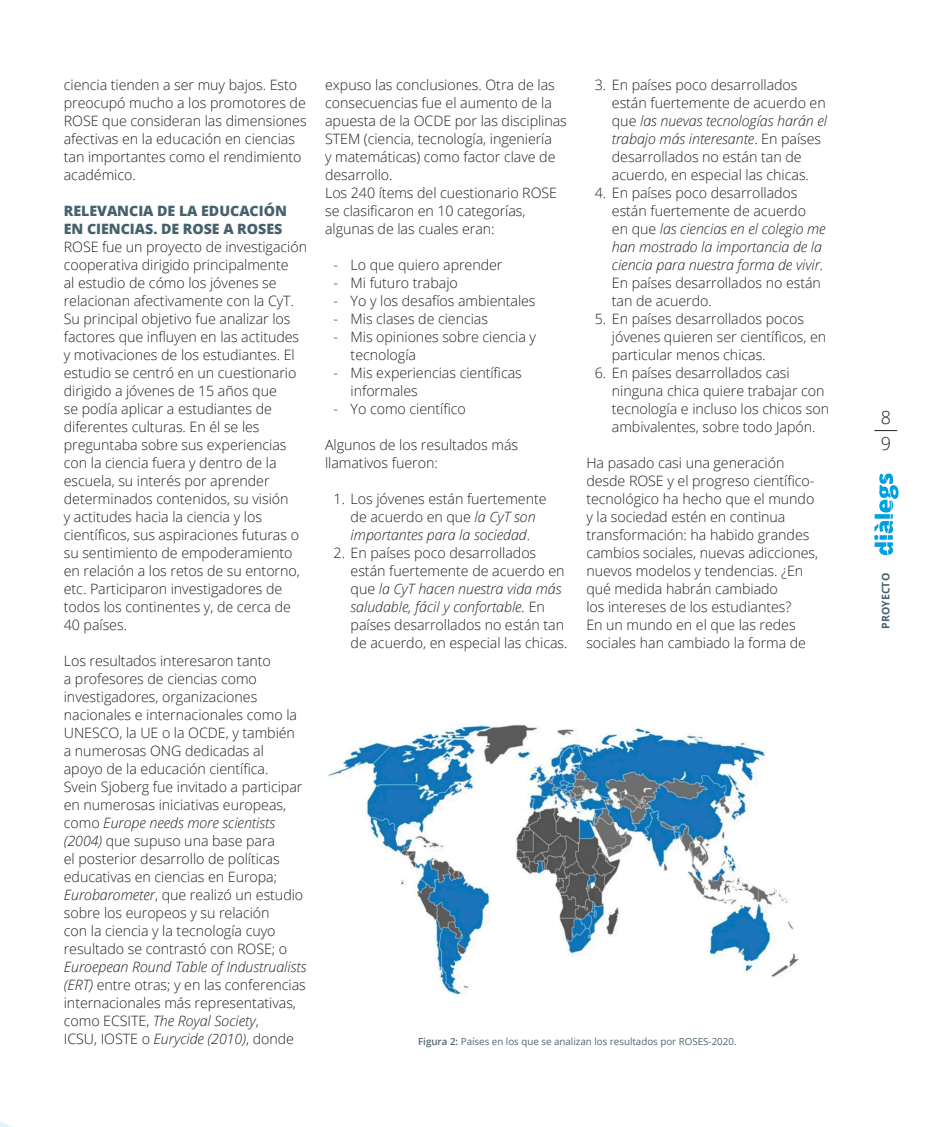
<style>
.page{position:relative;width:936px;height:1127px;background:#fff}
.page>*{position:absolute;margin:0;border:0;box-sizing:border-box;transform-origin:0 0}
.TEXTOS{font:300 18px "Open Sans";color:#231f20}
.TEXTOS-2{font:300 14.25px/18px "Open Sans";letter-spacing:-.005em;color:#231f20}
.TEXTOS-3{font:800 14.25px/18px "Open Sans";letter-spacing:-.005em;color:#46616e}
.t1{font:700 10.5px "Open Sans";color:#46616e}
.t2{font:9.75px "Open Sans";color:#516670}
.s1{font-style:italic}
.s2{font-weight:600}
</style>
<div class="page">
<svg style="left:874px;top:473px;width:24px;height:82px"></svg>
<img style="left:328px;top:725px;width:471px;height:270px">
<svg style="left:874px;top:430px;width:23px;height:1px"></svg>
<p class="TEXTOS-2" style="left:64px;top:75px;width:244px">ciencia tienden a ser muy bajos. Esto preocupó mucho a los promotores de<br>ROSE que consideran las dimensiones afectivas en la educación en ciencias tan importantes como el rendimiento académico.</p>
<p class="TEXTOS-3" style="left:64px;top:201px;width:224px">RELEVANCIA DE LA EDUCACIÓN<br>EN CIENCIAS. DE ROSE A ROSES</p>
<p class="TEXTOS-2" style="left:64px;top:237px;width:245px">ROSE fue un proyecto de investigación cooperativa dirigido principalmente<br>al estudio de cómo los jóvenes se relacionan afectivamente con la CyT.<br>Su principal objetivo fue analizar los factores que influyen en las actitudes y motivaciones de los estudiantes. El estudio se centró en un cuestionario dirigido a jóvenes de 15 años que<br>se podía aplicar a estudiantes de diferentes culturas. En él se les preguntaba sobre sus experiencias con la ciencia fuera y dentro de la escuela, su interés por aprender determinados contenidos, su visión<br>y actitudes hacia la ciencia y los científicos, sus aspiraciones futuras o su sentimiento de empoderamiento en relación a los retos de su entorno, etc. Participaron investigadores de todos los continentes y, de cerca de 40 países.</p>
<p class="TEXTOS-2" style="left:64px;top:651px;width:244px">Los resultados interesaron tanto<br>a profesores de ciencias como investigadores, organizaciones nacionales e internacionales como la UNESCO, la UE o la OCDE, y también<br>a numerosas ONG dedicadas al apoyo de la educación científica.<br>Svein Sjoberg fue invitado a participar en numerosas iniciativas europeas, como <span class="s1">Europe needs more scientists (2004)</span> que supuso una base para<br>el posterior desarrollo de políticas educativas en ciencias en Europa; <span class="s1">Eurobarometer</span>, que realizó un estudio sobre los europeos y su relación<br>con la ciencia y la tecnología cuyo resultado se contrastó con ROSE; o <span class="s1">Euroepean Round Table of Industrualists (ERT)</span> entre otras; y en las conferencias internacionales más representativas, como ECSITE, <span class="s1">The Royal Society</span>,<br>ICSU, IOSTE o <span class="s1">Eurycide (2010)</span>, donde</p>
<p class="TEXTOS-2" style="left:325px;top:75px;width:243px">expuso las conclusiones. Otra de las consecuencias fue el aumento de la apuesta de la OCDE por las disciplinas<br>STEM (ciencia, tecnología, ingeniería<br>y matemáticas) como factor clave de desarrollo.</p>
<p class="TEXTOS-2" style="left:325px;top:183px;width:233px">Los 240 ítems del cuestionario ROSE se clasificaron en 10 categorías, algunas de las cuales eran:</p>
<p class="TEXTOS-2" style="left:333px;top:255px;width:170px">- Lo que quiero aprender</p>
<p class="TEXTOS-2" style="left:333px;top:273px;width:126px">- Mi futuro trabajo</p>
<p class="TEXTOS-2" style="left:333px;top:291px;width:203px">- Yo y los desafíos ambientales</p>
<p class="TEXTOS-2" style="left:333px;top:309px;width:156px">- Mis clases de ciencias</p>
<p class="TEXTOS-2" style="left:350px;top:327px;width:187px;text-indent:-17px">- Mis opiniones sobre ciencia y tecnología</p>
<p class="TEXTOS-2" style="left:350px;top:363px;width:173px;text-indent:-17px">- Mis experiencias científicas informales</p>
<p class="TEXTOS-2" style="left:333px;top:399px;width:134px">- Yo como científico</p>
<p class="TEXTOS-2" style="left:325px;top:435px;width:194px">Algunos de los resultados más llamativos fueron:</p>
<p class="TEXTOS-2" style="left:333px;top:489px;width:214px;text-align:center">1. Los jóvenes están fuertemente de acuerdo en que <span class="s1">la CyT son importantes para la sociedad</span>.</p>
<p class="TEXTOS-2" style="left:350px;top:543px;width:218px;text-indent:-17px">2. En países poco desarrollados están fuertemente de acuerdo en que <span class="s1">la CyT hacen nuestra vida más saludable, fácil y confortable.</span> En países desarrollados no están tan de acuerdo, en especial las chicas.</p>
<p class="TEXTOS-2" style="left:612px;top:75px;width:217px;text-indent:-17px">3. En países poco desarrollados están fuertemente de acuerdo en que <span class="s1">las nuevas tecnologías harán el trabajo más interesante</span>. En países desarrollados no están tan de acuerdo, en especial las chicas.</p>
<p class="TEXTOS-2" style="left:612px;top:183px;width:215px;text-indent:-17px">4. En países poco desarrollados están fuertemente de acuerdo en que <span class="s1">las ciencias en el colegio me han mostrado la importancia de la ciencia para nuestra forma de vivir.<br></span>En países desarrollados no están tan de acuerdo.</p>
<p class="TEXTOS-2" style="left:612px;top:309px;width:216px;text-indent:-17px">5. En países desarrollados pocos jóvenes quieren ser científicos, en particular menos chicas.</p>
<p class="TEXTOS-2" style="left:612px;top:363px;width:219px;text-indent:-17px">6. En países desarrollados casi ninguna chica quiere trabajar con tecnología e incluso los chicos son ambivalentes, sobre todo Japón.</p>
<p class="TEXTOS-2" style="left:586px;top:453px;width:233px">Ha pasado casi una generación desde ROSE y el progreso científico&shy;tecnológico ha hecho que el mundo y la sociedad estén en continua transformación: ha habido grandes cambios sociales, nuevas adicciones, nuevos modelos y tendencias. ¿En qué medida habrán cambiado<br>los intereses de los estudiantes?<br>En un mundo en el que las redes sociales han cambiado la forma de</p>
<p class="t2" style="left:418px;top:1035px;width:320px"><span class="s2">Figura 2:</span> Países en los que se analizan los resultados por ROSES-2020.</p>
<p class="TEXTOS" style="left:880px;top:406px;width:12px">8</p>
<p class="TEXTOS" style="left:880px;top:431px;width:12px">9</p>
<p class="t1" style="left:878px;top:628px;width:57px;rotate:-90deg">PROYECTO</p>
</div>
